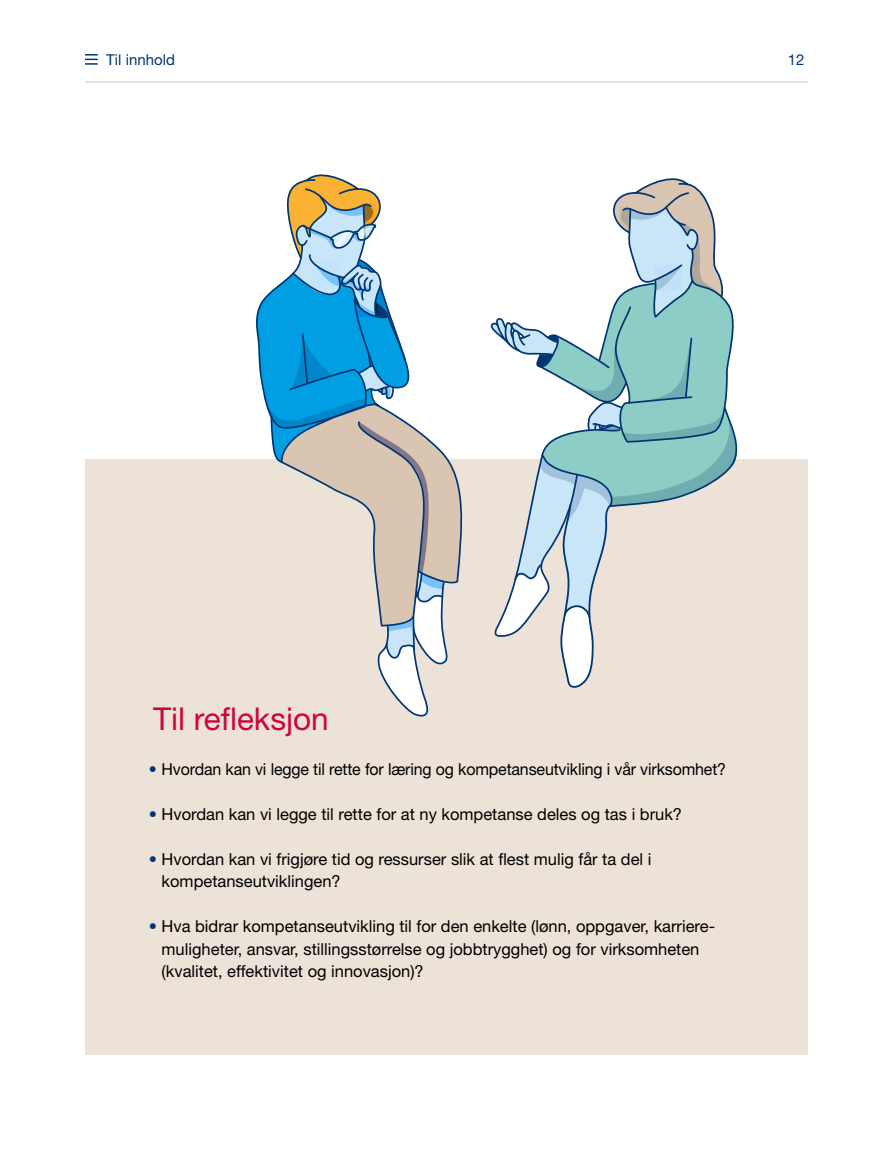
<style>
.page{position:relative;width:893px;height:1149px;background:#fff}
.page>*{position:absolute;margin:0;border:0;box-sizing:border-box;transform-origin:0 0}
.t1{font:31.5px "Helvetica Neue LT Pro";color:#d0043c}
.t2{font:16.5px/22.5px "Helvetica Neue LT Pro";color:#000}
.t3{font:15px "Helvetica Neue LT Pro";color:#003671}
.s1{color:#003671}
</style>
<div class="page">
<div style="left:85px;top:459px;width:723px;height:595px;background:#ece2d8"></div>
<svg style="left:256px;top:174px;width:207px;height:542px"></svg>
<svg style="left:491px;top:178px;width:246px;height:510px"></svg>
<hr style="left:85px;top:82px;width:723px;height:1px;background:#c8c8c8">
<p class="t3" style="left:106px;top:50px;width:70px">Til innhold</p>
<p class="t3" style="left:788px;top:50px;width:18px">12</p>
<h1 class="t1" style="left:153px;top:698px;width:177px">Til refleksjon</h1>
<p class="t2" style="left:149px;top:756px;width:579px"><span class="s1">•</span> Hvordan kan vi legge til rette for læring og kompetanseutvikling i vår virksomhet?</p>
<p class="t2" style="left:149px;top:801px;width:535px"><span class="s1">•</span> Hvordan kan vi legge til rette for at ny kompetanse deles og tas i bruk?</p>
<p class="t2" style="left:162px;top:846px;width:491px;text-indent:-13px"><span class="s1">•</span> Hvordan kan vi frigjøre tid og ressurser slik at flest mulig får ta del i kompetanseutviklingen?</p>
<p class="t2" style="left:162px;top:914px;width:553px;text-indent:-13px"><span class="s1">•</span> Hva bidrar kompetanseutvikling til for den enkelte (lønn, oppgaver, karriere&shy;muligheter, ansvar, stillingsstørrelse og jobbtrygghet) og for virksomheten (kvalitet, effektivitet og innovasjon)?</p>
</div>
